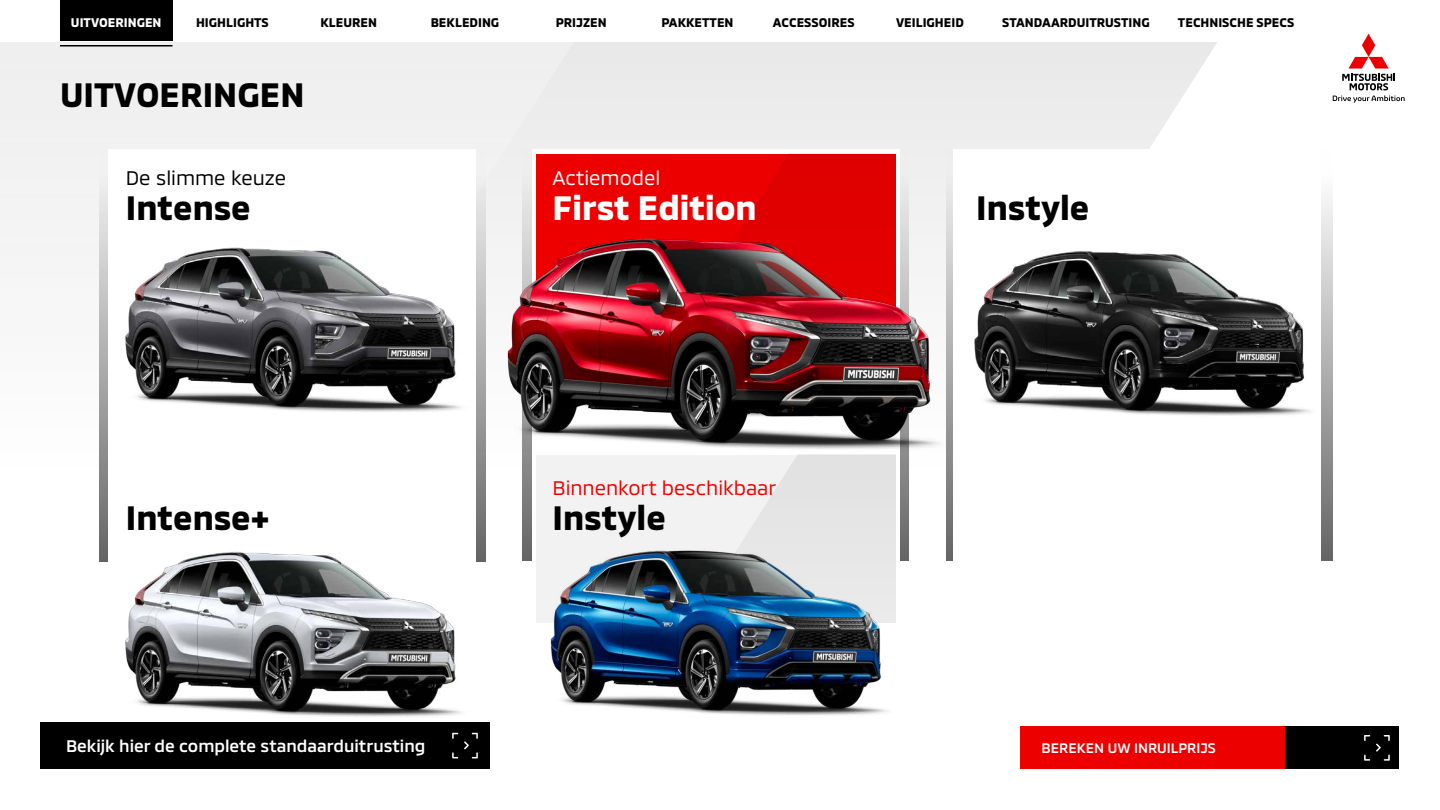
<style>
.page{position:relative;width:1440px;height:810px;background:#fff}
.page>*{position:absolute;margin:0;border:0;box-sizing:border-box;transform-origin:0 0}
.t1{font:700 34.42px "MMCOFFICE";color:#000}
.t2{font:700 34.42px "MMCOFFICE";color:#fff}
.t3{font:20.25px "MMC";color:#ed0000}
.t4{font:20.25px "MMC";color:#000}
.t5{font:20.25px "MMC";color:#fff}
.t6{font:500 17.25px "MMC";color:#fff}
.t7{font:500 14.17px "MMC";color:#fff}
.t8{font:700 12.75px "MMCOFFICE";color:#000}
.t9{font:700 12.75px "MMCOFFICE";color:#fff}
</style>
<div class="page">
<div style="left:601px;top:42px;width:616px;height:107px;background:#ebebeb"></div>
<svg style="left:0;top:42px;width:601px;height:467px"></svg>
<div style="left:1020px;top:727px;width:309px;height:42px;background:#ed0000"></div>
<div style="left:1285px;top:727px;width:114px;height:42px;background:#000"></div>
<svg style="left:1364px;top:735px;width:6px;height:6px"></svg>
<svg style="left:1364px;top:755px;width:6px;height:6px"></svg>
<svg style="left:1376px;top:735px;width:14px;height:26px"></svg>
<svg style="left:1333px;top:34px;width:72px;height:69px"></svg>
<div style="left:60px;top:0;width:112px;height:40px;background:#000"></div>
<hr style="left:60px;top:45px;width:112px;height:1px;background:#000">
<div style="left:40px;top:722px;width:450px;height:47px;background:#000"></div>
<svg style="left:452px;top:752px;width:6px;height:6px"></svg>
<svg style="left:464px;top:746px;width:14px;height:12px"></svg>
<div style="left:99px;top:150px;width:387px;height:412px;background:linear-gradient(to bottom,#f8f8f8,#666)"></div>
<div style="left:109px;top:150px;width:367px;height:499px;background:#fff"></div>
<svg style="left:536px;top:486px;width:360px;height:23px;fill:#f2f2f2"></svg>
<img style="left:125px;top:150px;width:353px;height:291px">
<img style="left:125px;top:455px;width:353px;height:291px">
<img style="left:522px;top:509px;width:431px;height:206px">
<img style="left:974px;top:209px;width:359px;height:220px">
<img style="left:486px;top:114px;width:472px;height:372px">
<p class="t9" style="left:71px;top:12px;width:92px">UITVOERINGEN</p>
<p class="t8" style="left:196px;top:12px;width:74px">HIGHLIGHTS</p>
<p class="t8" style="left:320px;top:12px;width:58px">KLEUREN</p>
<p class="t8" style="left:431px;top:12px;width:70px">BEKLEDING</p>
<p class="t8" style="left:556px;top:12px;width:52px">PRIJZEN</p>
<p class="t8" style="left:661px;top:12px;width:74px">PAKKETTEN</p>
<p class="t8" style="left:773px;top:12px;width:83px">ACCESSOIRES</p>
<p class="t8" style="left:896px;top:12px;width:69px">VEILIGHEID</p>
<p class="t8" style="left:1002px;top:12px;width:149px">STANDAARDUITRUSTING</p>
<p class="t8" style="left:1178px;top:12px;width:118px">TECHNISCHE SPECS</p>
<h1 class="t1" style="left:60px;top:68px;width:246px">UITVOERINGEN</h1>
<h2 class="t4" style="left:126px;top:161px;width:162px">De slimme keuze</h2>
<h1 class="t1" style="left:126px;top:181px;width:126px">Intense</h1>
<h1 class="t1" style="left:126px;top:491px;width:145px">Intense+</h1>
<h3 class="t6" style="left:66px;top:732px;width:361px">Bekijk hier de complete standaarduitrusting</h3>
<h2 class="t5" style="left:553px;top:161px;width:109px">Actiemodel</h2>
<h1 class="t2" style="left:553px;top:181px;width:206px">First Edition</h1>
<h1 class="t1" style="left:976px;top:181px;width:115px">Instyle</h1>
<h2 class="t3" style="left:553px;top:471px;width:225px">Binnenkort beschikbaar</h2>
<h1 class="t1" style="left:553px;top:491px;width:115px">Instyle</h1>
<p class="t7" style="left:1042px;top:737px;width:176px">BEREKEN UW INRUILPRIJS</p>
</div>
